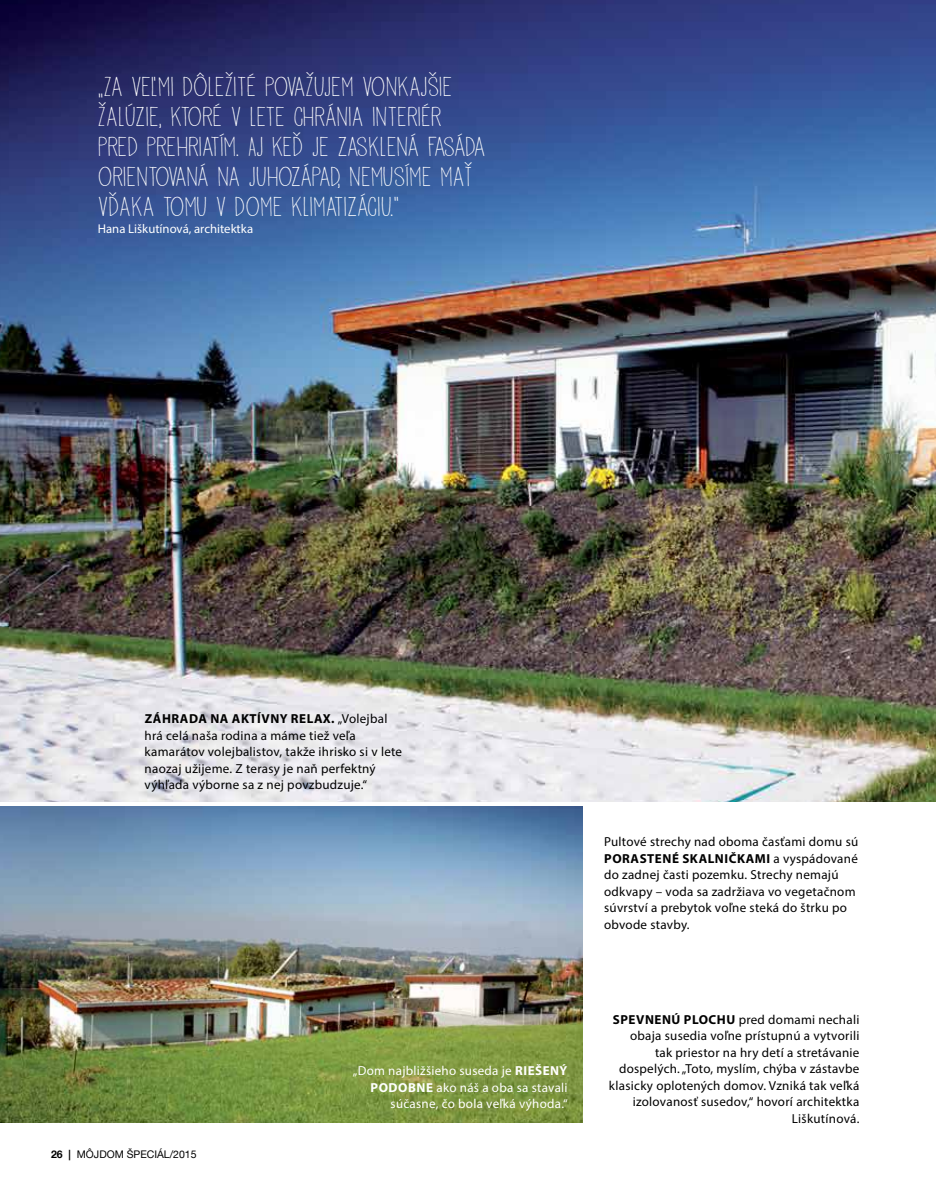
<style>
.page{position:relative;width:936px;height:1191px;background:#fff}
.page>*{position:absolute;margin:0;border:0;box-sizing:border-box;transform-origin:0 0}
.t1{font:24px/30px "DK Pisang";color:#fff}
.t2{font:13.05px/16.5px "Myriad Pro";letter-spacing:.02em;color:#000}
.t3{font:13.05px/16.5px "Myriad Pro";letter-spacing:.02em;color:#fff;text-align:right}
.t4{font:12.75px "Myriad Pro";color:#fff}
.t5{font:10.5px "Helvetica Neue LT Com";color:#000}
.s1{font-weight:700}
</style>
<div class="page">
<img style="left:0;top:0;width:935px;height:801px">
<img style="left:0;top:806px;width:583px;height:317px">
<h1 class="t1" style="left:98px;top:72px;width:389px">„ZA VEĽMI DÔLEŽITÉ POVAŽUJEM VONKAJŠIE ŽALÚZIE, KTORÉ V LETE CHRÁNIA INTERIÉR PRED PREHRIATÍM. AJ KEĎ JE ZASKLENÁ FASÁDA ORIENTOVANÁ NA JUHOZÁPAD, NEMUSÍME MAŤ VĎAKA TOMU V DOME KLIMATIZÁCIU.“</h1>
<p class="t4" style="left:98px;top:220px;width:157px">Hana Liškutínová, architektka</p>
<p class="t2" style="left:145px;top:710px;width:259px"><span class="s1">ZÁHRADA NA AKTÍVNY RELAX.</span> „Volejbal hrá celá naša rodina a máme tiež veľa kamarátov volejbalistov, takže ihrisko si v lete naozaj užijeme. Z terasy je naň perfektný výhľada výborne sa z nej povzbudzuje.“</p>
<p class="t5" style="left:51px;top:1147px;width:147px"><span class="s1">26 |</span> MÔJDOM ŠPECIÁL/2015</p>
<p class="t3" style="left:353px;top:1062px;width:216px">„Dom najbližšieho suseda je <span class="s1">RIEŠENÝ<br>PODOBN E</span> ako náš a oba sa stavali súčasne, čo bola veľká výhoda.“</p>
<p class="t2" style="left:604px;top:833px;width:256px">Pultové strechy nad oboma časťami domu sú <span class="s1">PORASTENÉ SKALNIČKAMI</span> a vyspádované do zadnej časti pozemku. Strechy nemajú odkvapy – voda sa zadržiava vo vegetačnom súvrství a prebytok voľne steká do štrku po obvode stavby.</p>
<p class="t2" style="left:609px;top:1011px;width:252px;text-align:right"><span class="s1">SPEVNENÚ PLOCHU</span> pred domami nechali obaja susedia voľne prístupnú a vytvorili<br>tak priestor na hry detí a stretávanie dospelých. „Toto, myslím, chýba v zástavbe klasicky oplotených domov. Vzniká tak veľká izolovanosť susedov,“ hovorí architektka Liškutínová.</p>
</div>
